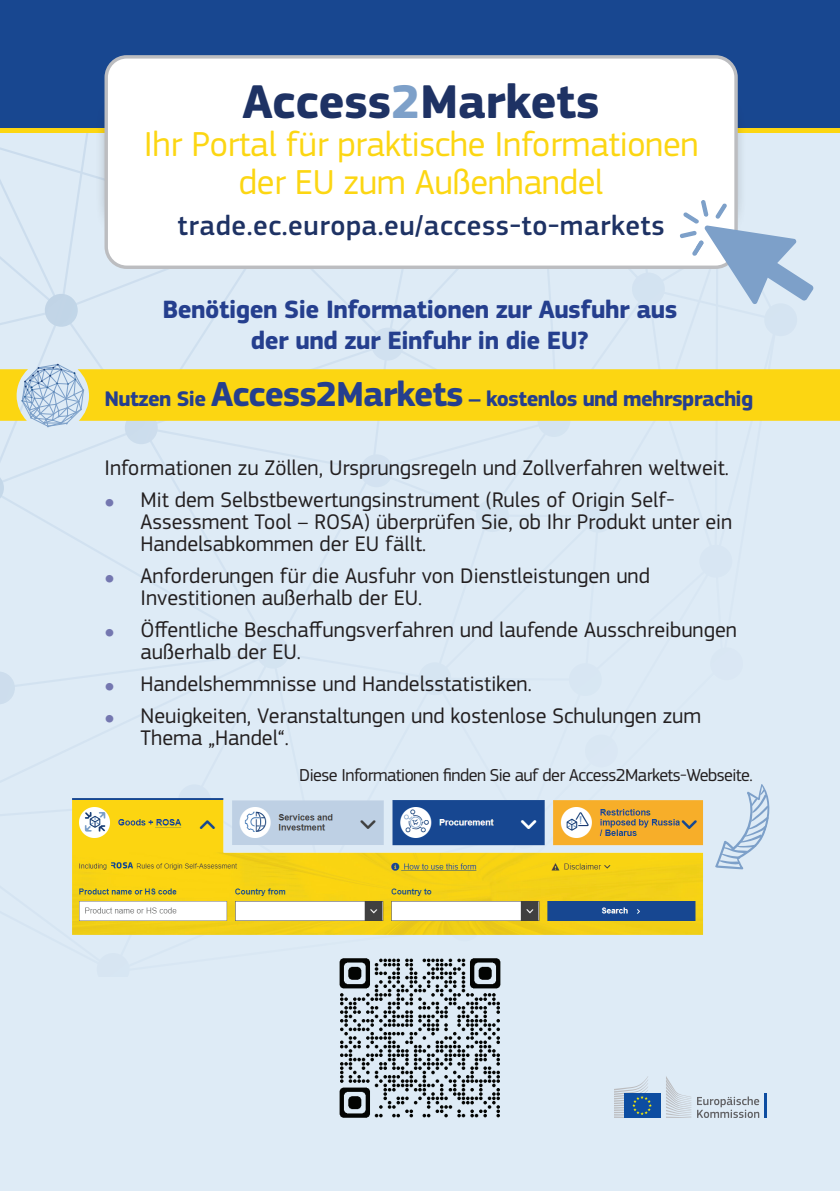
<style>
.page{position:relative;width:840px;height:1191px;background:#fff}
.page>*{position:absolute;margin:0;border:0;box-sizing:border-box;transform-origin:0 0}
.t1{font:700 49.2px "EC Square Sans Pro";letter-spacing:-.01em;color:#1e3264}
.t2{font:36px "EC Square Sans Pro";letter-spacing:-.01em;color:#fcd612}
.t3{font:500 28.8px "EC Square Sans Pro";letter-spacing:.02em;color:#1e3264}
.t4{font:700 26px "EC Square Sans Pro";letter-spacing:-.02em;color:#253f8e}
.Bulleys_lvl_2{font:22px/22px "EC Square Sans Pro";color:#231f20}
.t5{font:700 22px "EC Square Sans Pro";letter-spacing:-.03em;color:#253f8e}
.t6{font:18px "EC Square Sans Pro";letter-spacing:-.03em;color:#231f20}
.s1{color:#7da0c9}
.s2{font-size:36px}
.s3{font-size:12px;color:#7477b0}
</style>
<div class="page">
<div style="left:0;top:0;width:839px;height:1191px;background:#deebf6"></div>
<svg style="left:63px;top:178px;width:395px;height:135px"></svg>
<div style="left:631px;top:272px;width:33px;height:33px;background:#d3e3f1;border-radius:50%"></div>
<div style="left:699px;top:545px;width:33px;height:33px;background:#d8e6f3;border-radius:50%"></div>
<div style="left:581px;top:500px;width:33px;height:33px;background:#d6e5f2;border-radius:50%"></div>
<div style="left:475px;top:499px;width:33px;height:33px;background:#d5e4f1;border-radius:50%"></div>
<div style="left:360px;top:454px;width:33px;height:33px;background:#d3e2f1;border-radius:50%"></div>
<div style="left:256px;top:635px;width:33px;height:33px;background:#d4e3f1;border-radius:50%"></div>
<div style="left:418px;top:662px;width:33px;height:33px;background:#d6e5f2;border-radius:50%"></div>
<div style="left:568px;top:663px;width:33px;height:33px;background:#d8e6f3;border-radius:50%"></div>
<div style="left:584px;top:734px;width:33px;height:33px;background:#dae7f4;border-radius:50%"></div>
<div style="left:709px;top:647px;width:33px;height:33px;background:#dae7f4;border-radius:50%"></div>
<div style="left:448px;top:908px;width:33px;height:33px;background:#dae8f4;border-radius:50%"></div>
<div style="left:178px;top:784px;width:33px;height:33px;background:#d5e4f2;border-radius:50%"></div>
<div style="left:45px;top:294px;width:33px;height:33px;background:#c2d5e7;border-radius:50%"></div>
<svg style="left:0;top:476px;width:15px;height:306px"></svg>
<div style="left:125px;top:411px;width:33px;height:33px;background:#ccdded;border-radius:50%"></div>
<div style="left:371px;top:328px;width:33px;height:32px;background:#d1e1f0;border-radius:50%"></div>
<div style="left:537px;top:404px;width:33px;height:33px;background:#d4e3f1;border-radius:50%"></div>
<div style="left:0;top:369px;width:839px;height:52px;background:#fcd612"></div>
<div style="left:0;top:127px;width:839px;height:6px;background:#fcd612"></div>
<div style="left:0;top:0;width:839px;height:127px;background:#184790"></div>
<div style="left:95px;top:92px;width:651px;height:150px;background:#231f20;opacity:.75"></div>
<div style="left:106px;top:57px;width:629px;height:210px;background:#fff;border-radius:21px"></div>
<div style="left:104px;top:55px;width:633px;height:214px;border:3px solid #bcbdc0;border-radius:21px"></div>
<svg style="left:645px;top:200px;width:168px;height:221px"></svg>
<img style="left:72px;top:798px;width:630px;height:137px">
<svg style="left:21px;top:364px;width:63px;height:63px"></svg>
<hr style="left:764px;top:1093px;width:2px;height:24px;background:#0d4da1">
<svg style="left:666px;top:1076px;width:92px;height:42px"></svg>
<div style="left:623px;top:1093px;width:37px;height:24px;background:#0d4da1"></div>
<svg style="left:614px;top:1076px;width:37px;height:41px"></svg>
<img style="left:339px;top:958px;width:162px;height:160px">
<svg style="left:715px;top:784px;width:55px;height:85px"></svg>
<p class="t1" style="left:242px;top:73px;width:359px">Access<span class="s1">2</span>Markets</p>
<p class="t2" style="left:144px;top:123px;width:556px">Ihr Portal für praktische Informationen</p>
<p class="t2" style="left:239px;top:161px;width:366px">der EU zum Außenhandel</p>
<p class="t3" style="left:177px;top:209px;width:488px">trade.ec.europa.eu/access-to-markets</p>
<p class="t4" style="left:162px;top:293px;width:516px">Benötigen Sie Informationen zur Ausfuhr aus</p>
<p class="t4" style="left:251px;top:325px;width:339px">der und zur Einfuhr in die EU?</p>
<p class="t5" style="left:104px;top:386px;width:649px">Nutzen Sie <span class="s2">Access2Markets</span> – kostenlos und mehrsprachig</p>
<p class="Bulleys_lvl_2" style="left:104px;top:457px;width:625px">Informationen zu Zöllen, Ursprungsregeln und Zollverfahren weltweit.</p>
<p class="Bulleys_lvl_2" style="left:140px;top:489px;width:593px;text-indent:-36px"><span class="s3">●</span> Mit dem Selbstbewertungsinstrument (Rules of Origin Self-<br>Assessment Tool – ROSA) überprüfen Sie, ob Ihr Produkt unter ein<br>Handelsabkommen der EU fällt.</p>
<p class="Bulleys_lvl_2" style="left:140px;top:565px;width:510px;text-indent:-36px"><span class="s3">●</span> Anforderungen für die Ausfuhr von Dienstleistungen und<br>Investitionen außerhalb der EU.</p>
<p class="Bulleys_lvl_2" style="left:140px;top:619px;width:597px;text-indent:-36px"><span class="s3">●</span> Öffentliche Beschaffungsverfahren und laufende Ausschreibungen außerhalb der EU.</p>
<p class="Bulleys_lvl_2" style="left:104px;top:673px;width:428px"><span class="s3">●</span> Handelshemmnisse und Handelsstatistiken.</p>
<p class="Bulleys_lvl_2" style="left:140px;top:705px;width:562px;text-indent:-36px"><span class="s3">●</span> Neuigkeiten, Veranstaltungen und kostenlose Schulungen zum<br>Thema „Handel“.</p>
<p class="t6" style="left:299px;top:764px;width:455px">Diese Informationen finden Sie auf der Access2Markets-Webseite.</p>
</div>
